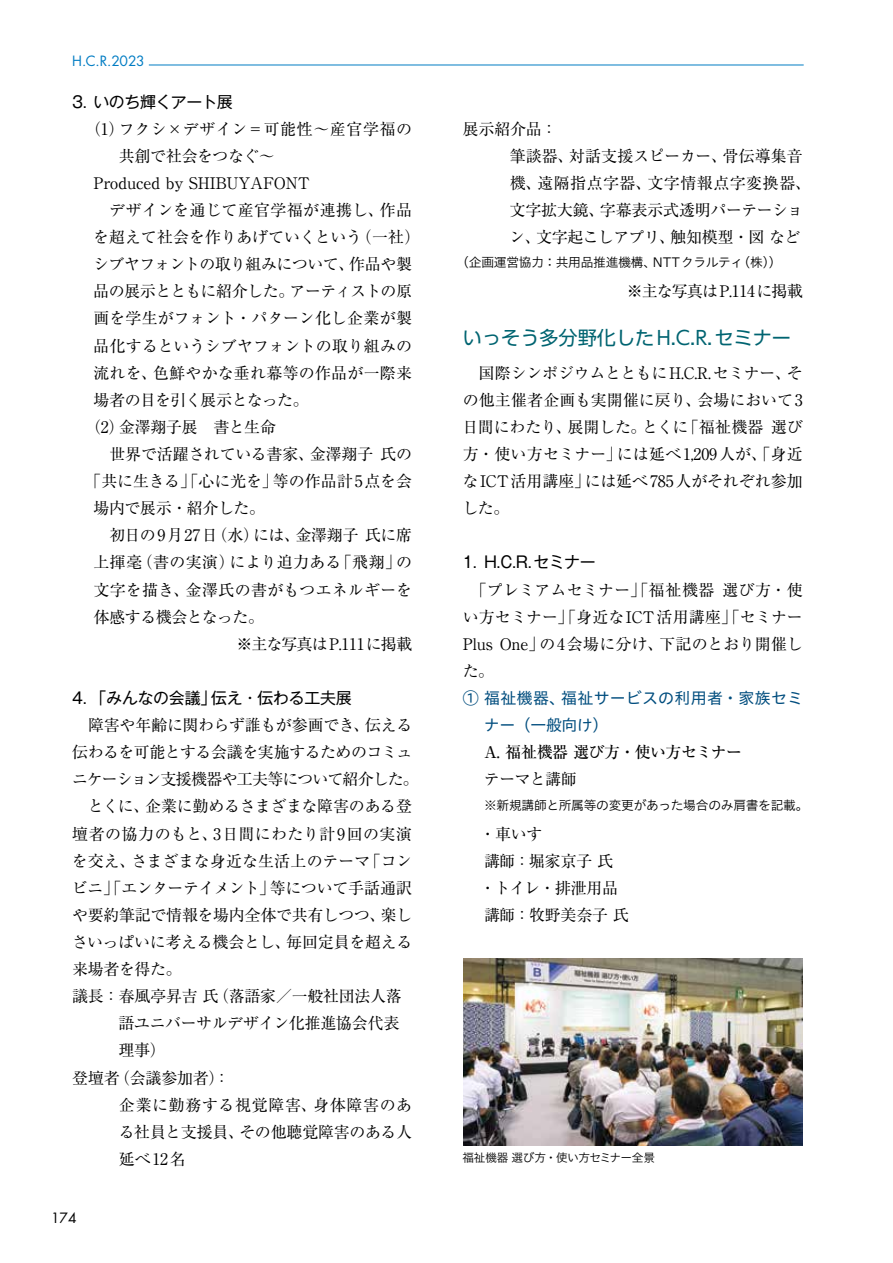
<style>
.page{position:relative;width:893px;height:1263px;background:#fff}
.page>*{position:absolute;margin:0;border:0;box-sizing:border-box;transform-origin:0 0}
.t1{font:19.2px "UD Shin Go Pr 6 N";color:#006471}
.t2{font:15.9px/27.2px "Ryumin Pr 6 N";letter-spacing:-.01em;color:#000}
.t3{font:15.9px "Ryumin Pr 6 N";letter-spacing:-.035em;color:#000}
.t4{font:15.9px "Ryumin Pr 6 N";letter-spacing:.025em;color:#000}
.t5{font:15.9px "Gothic MB101 Pr 6 N";letter-spacing:-.02em;color:#000}
.t6{font:15.9px "Ryumin Pr 6 N";letter-spacing:-.045em;color:#000}
.t7{font:15.9px "Ryumin Pr 6 N";letter-spacing:.015em;color:#000}
.t8{font:15.9px "Ryumin Pr 6 N";letter-spacing:-.03em;color:#000}
.t9{font:15.9px/27.2px "Hiragino UD Sans Std N W4";letter-spacing:.02em;color:#004d7e}
.t10{font:15.9px "Ryumin Pr 6 N";letter-spacing:-.055em;color:#000}
.t11{font:15.9px "Ryumin Pr 6 N";letter-spacing:.035em;color:#000}
.t12{font:15.9px "Ryumin Pr 6 N";letter-spacing:.02em;color:#000}
.t13{font:15.9px "Ryumin Pr 6 N";letter-spacing:.045em;color:#000}
.t14{font:500 15.9px "Ryumin Pr 6 N";letter-spacing:-.03em;color:#000}
.t15{font:13.8px "Futura Std";color:#007cc3}
.t16{font:13.8px "Futura Std";color:#000}
.t17{font:12.75px "Hiragino UD Sans Std N W3";letter-spacing:-.02em;color:#000}
.t18{font:11.7px "Hiragino UD Sans Std N W3";letter-spacing:-.035em;color:#000}
</style>
<div class="page">
<img style="left:463px;top:958px;width:340px;height:187px">
<hr style="left:149px;top:65px;width:655px;height:1px;background:#007cc3">
<p class="t15" style="left:72px;top:52px;width:74px">H.C.R.2023</p>
<p class="t5" style="left:72px;top:88px;width:162px">3. いのち輝くアート展</p>
<p class="t11" style="left:85px;top:116px;width:329px">（1）フクシ×デザイン＝可能性～産官学福の</p>
<p class="t8" style="left:119px;top:143px;width:157px">共創で社会をつなぐ～</p>
<p class="t2" style="left:93px;top:169px;width:218px">Produced by SHIBUYAFONT</p>
<p class="t12" style="left:109px;top:198px;width:304px">デザインを通じて産官学福が連携し、作品</p>
<p class="t2" style="left:93px;top:223px;width:329px">を超えて社会を作りあげていくという（一社）</p>
<p class="t3" style="left:93px;top:252px;width:320px">シブヤフォントの取り組みについて、作品や製</p>
<p class="t3" style="left:93px;top:279px;width:320px">品の展示とともに紹介した。アーティストの原</p>
<p class="t2" style="left:93px;top:304px;width:320px">画を学生がフォント・パターン化し企業が製</p>
<p class="t2" style="left:93px;top:331px;width:320px">品化するというシブヤフォントの取り組みの</p>
<p class="t7" style="left:93px;top:360px;width:320px">流れを、色鮮やかな垂れ幕等の作品が一際来</p>
<p class="t6" style="left:93px;top:387px;width:217px">場者の目を引く展示となった。</p>
<p class="t2" style="left:85px;top:412px;width:192px">（2）金澤翔子展　書と生命</p>
<p class="t2" style="left:109px;top:440px;width:304px">世界で活躍されている書家、金澤翔子 氏の</p>
<p class="t2" style="left:85px;top:467px;width:328px">「共に生きる」「心に光を」等の作品計5点を会</p>
<p class="t2" style="left:93px;top:494px;width:173px">場内で展示・紹介した。</p>
<p class="t2" style="left:109px;top:521px;width:304px">初日の9月27日（水）には、金澤翔子 氏に席</p>
<p class="t4" style="left:93px;top:550px;width:320px">上揮毫（書の実演）により迫力ある「飛翔」の</p>
<p class="t7" style="left:93px;top:577px;width:320px">文字を描き、金澤氏の書がもつエネルギーを</p>
<p class="t3" style="left:93px;top:604px;width:172px">体感する機会となった。</p>
<p class="t6" style="left:237px;top:631px;width:177px">※主な写真はP.111に掲載</p>
<p class="t5" style="left:72px;top:685px;width:281px">4. 「みんなの会議」伝え・伝わる工夫展</p>
<p class="t2" style="left:88px;top:711px;width:326px">障害や年齢に関わらず誰もが参画でき、伝える</p>
<p class="t8" style="left:72px;top:740px;width:342px">伝わるを可能とする会議を実施するためのコミュ</p>
<p class="t10" style="left:72px;top:767px;width:348px">ニケーション支援機器や工夫等について紹介した。</p>
<p class="t2" style="left:88px;top:792px;width:326px">とくに、企業に勤めるさまざまな障害のある登</p>
<p class="t4" style="left:72px;top:821px;width:341px">壇者の協力のもと、3日間にわたり計9回の実演</p>
<p class="t2" style="left:72px;top:846px;width:342px">を交え、さまざまな身近な生活上のテーマ「コン</p>
<p class="t2" style="left:72px;top:873px;width:342px">ビニ」「エンターテイメント」等について手話通訳</p>
<p class="t2" style="left:72px;top:900px;width:342px">や要約筆記で情報を場内全体で共有しつつ、楽し</p>
<p class="t2" style="left:72px;top:928px;width:342px">さいっぱいに考える機会とし、毎回定員を超える</p>
<p class="t2" style="left:72px;top:955px;width:111px">来場者を得た。</p>
<p class="t2" style="left:72px;top:982px;width:331px">議長：春風亭昇吉 氏（落語家／一般社団法人落</p>
<p class="t2" style="left:118px;top:1009px;width:282px">語ユニバーサルデザイン化推進協会代表</p>
<p class="t2" style="left:118px;top:1036px;width:49px">理事）</p>
<p class="t2" style="left:72px;top:1063px;width:159px">登壇者（会議参加者）：</p>
<p class="t13" style="left:119px;top:1092px;width:295px">企業に勤務する視覚障害、身体障害のあ</p>
<p class="t2" style="left:119px;top:1117px;width:311px">る社員と支援員、その他聴覚障害のある人　</p>
<p class="t2" style="left:119px;top:1144px;width:68px">延べ12名</p>
<p class="t16" style="left:51px;top:1209px;width:27px">174</p>
<p class="t2" style="left:509px;top:114px;width:303px;text-indent:-46px">展示紹介品：<br>筆談器、対話支援スピーカー、骨伝導集音機、遠隔指点字器、文字情報点字変換器、文字拡大鏡、字幕表示式透明パーテーション、文字起こしアプリ、触知模型・図 など</p>
<p class="t17" style="left:456px;top:253px;width:327px">（企画運営協力：共用品推進機構、NTTクラルティ（株））</p>
<p class="t6" style="left:627px;top:279px;width:177px">※主な写真はP.114に掲載</p>
<p class="t1" style="left:463px;top:322px;width:330px">いっそう多分野化したH.C.R.セミナー</p>
<p class="t2" style="left:462px;top:358px;width:342px;text-align:justify;text-indent:16px">国際シンポジウムとともにH.C.R.セミナー、その他主催者企画も実開催に戻り、会場において3日間にわたり、展開した。とくに「福祉機器 選び方・使い方セミナー」には延べ1,209人が、「身近なICT活用講座」には延べ785人がそれぞれ参加した。</p>
<p class="t5" style="left:463px;top:549px;width:135px">1. H.C.R.セミナー</p>
<p class="t2" style="left:463px;top:575px;width:342px;text-align:justify;text-indent:8px">「プレミアムセミナー」「福祉機器 選び方・使い方セミナー」「身近なICT活用講座」「セミナーPlus One」の4会場に分け、下記のとおり開催した。</p>
<p class="t9" style="left:484px;top:683px;width:321px;text-indent:-21px">① 福祉機器、福祉サービスの利用者・家族セミナー（一般向け）</p>
<p class="t14" style="left:484px;top:740px;width:259px">A. 福祉機器選び方・使い方セミナー</p>
<p class="t2" style="left:484px;top:765px;width:94px">テーマと講師</p>
<p class="t17" style="left:484px;top:795px;width:326px">※新規講師と所属等の変更があった場合のみ肩書を記載。</p>
<p class="t2" style="left:480px;top:819px;width:151px">・車いす<br>講師：堀家京子 氏<br>・トイレ・排泄用品講師：牧野美奈子 氏</p>
<p class="t18" style="left:462px;top:1149px;width:194px">福祉機器 選び方・使い方セミナー全景</p>
</div>
